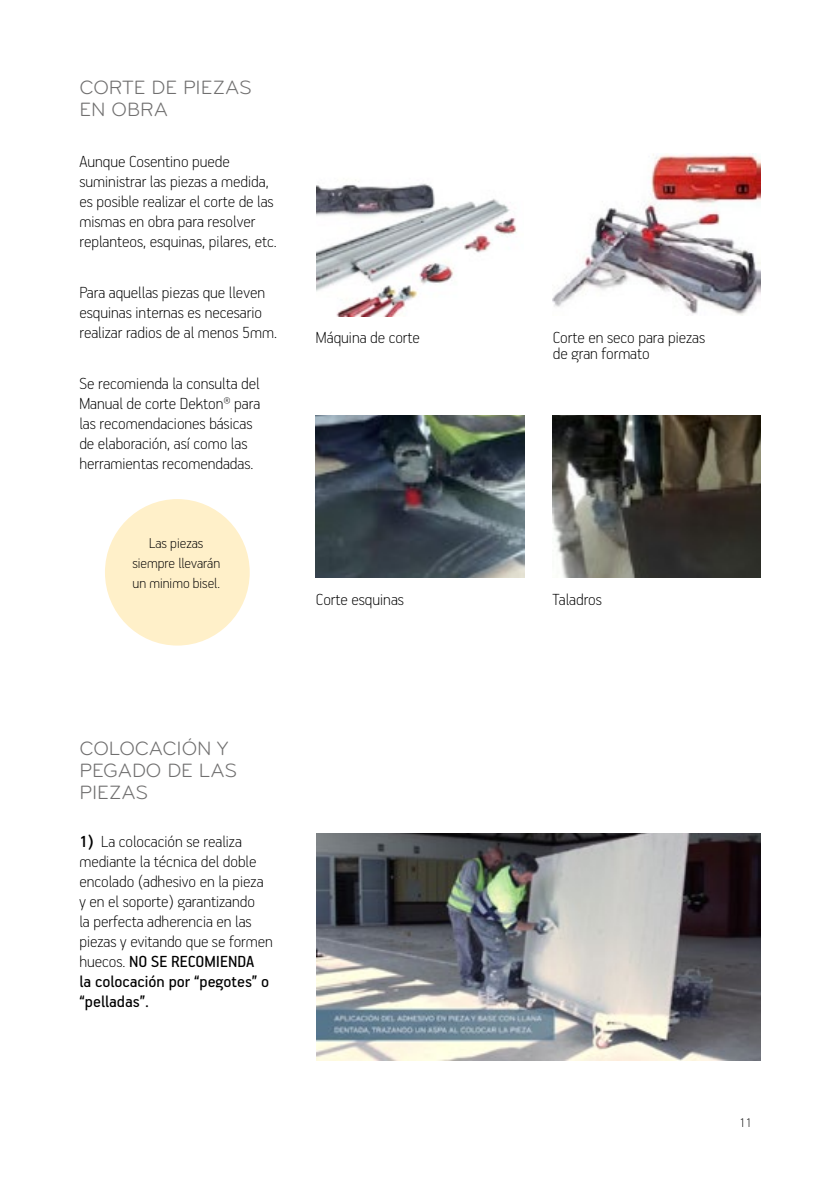
<style>
.page{position:relative;width:840px;height:1191px;background:#fff}
.page>*{position:absolute;margin:0;border:0;box-sizing:border-box;transform-origin:0 0}
.t1{font:20px/22px "Bryant Pro Regular Alternate";color:#706f6f}
.t2{font:100 18px/20px "PF Handbook Pro";color:#000}
.t3{font:100 16px/20px "PF Handbook Pro";color:#000;text-align:center}
.t4{font:100 14px "PF Handbook Pro";color:#000}
.s1{font-weight:500}
.s2{font-weight:400}
</style>
<div class="page">
<img style="left:552px;top:153px;width:208px;height:162px">
<img style="left:316px;top:415px;width:207px;height:163px">
<img style="left:552px;top:415px;width:208px;height:163px">
<img style="left:316px;top:833px;width:444px;height:227px">
<div style="left:105px;top:499px;width:144px;height:146px;background:#fff0c9;border-radius:50%"></div>
<img style="left:316px;top:180px;width:201px;height:136px">
<p class="t1" style="left:79px;top:77px;width:174px">CORTE DE PIEZAS<br>EN OBRA</p>
<p class="t2" style="left:79px;top:150px;width:199px">Aunque Cosentino puede suministrar las piezas a medida, es posible realizar el corte de las mismas en obra para resolver replanteos, esquinas, pilares, etc.</p>
<p class="t2" style="left:79px;top:282px;width:199px">Para aquellas piezas que lleven esquinas internas es necesario realizar radios de al menos 5mm.</p>
<p class="t2" style="left:79px;top:373px;width:182px">Se recomienda la consulta del<br>Manual de corte Dekton® para las recomendaciones básicas de elaboración, así como las herramientas recomendadas.</p>
<p class="t3" style="left:132px;top:532px;width:89px">Las piezas siempre llevarán un minimo bisel.</p>
<p class="t2" style="left:316px;top:326px;width:105px">Máquina de corte</p>
<p class="t2" style="left:552px;top:328px;width:154px;line-height:16px">Corte en seco para piezas de gran formato</p>
<p class="t2" style="left:316px;top:589px;width:89px">Corte esquinas</p>
<p class="t2" style="left:552px;top:589px;width:51px">Taladros</p>
<p class="t1" style="left:79px;top:738px;width:159px">COLOCACIÓN Y<br>PEGADO DE LAS<br>PIEZAS</p>
<p class="t2" style="left:79px;top:831px;width:195px"><span class="s1">1)</span> La colocación se realiza mediante la técnica del doble encolado (adhesivo en la pieza y en el soporte) garantizando<br>la perfecta adherencia en las piezas y evitando que se formen huecos. <span class="s2">NO SE RECOMIENDA<br>la colocación por “pegotes” o “pelladas”.</span></p>
<p class="t4" style="left:739px;top:1114px;width:14px">11</p>
</div>
